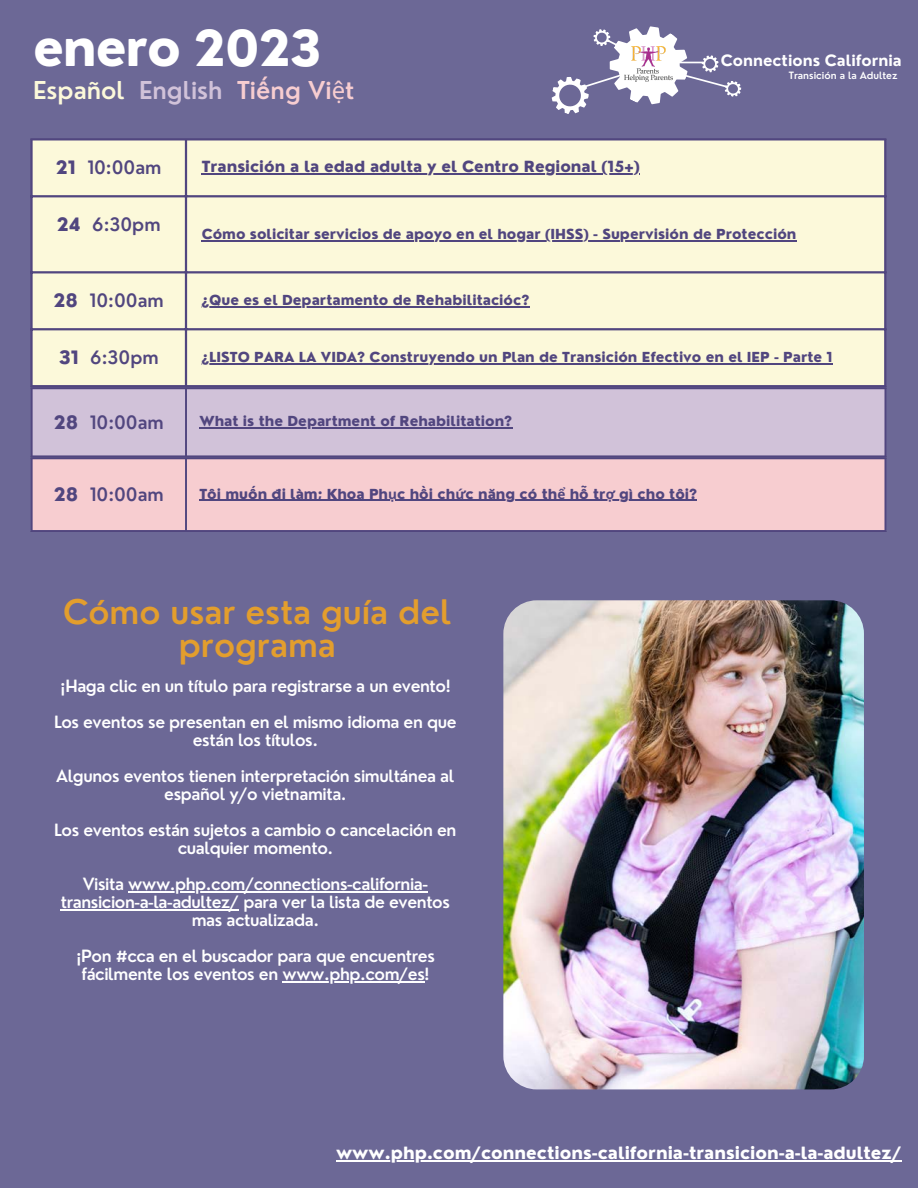
<style>
.page{position:relative;width:918px;height:1188px;background:#6c6896}
.page>*{position:absolute;margin:0;border:0;box-sizing:border-box;transform-origin:0 0}
.t1{font:800 48px "Nourd";letter-spacing:-.025em;color:#fff}
.t2{font:600 33px/32.7px "Nourd";color:#e39e2d;text-align:center}
.t3{font:600 24px "Nourd";color:#f7cdd0}
.t4{font:600 18px "Nourd";color:#51467f}
.t5{font:600 16.5px/36px "Nourd";letter-spacing:-.025em;color:#fff;text-align:center}
.t6{font:800 16.5px "Nourd";color:#fff}
.t7{font:700 15.15px "Nourd";color:#fff}
.t8{font:800 15px "Nourd";color:#51467f}
.t9{font:800 13.5px "Nourd";color:#51467f}
.t10{font:600 9.9px "Nourd";color:#fff}
.s1{color:#fcf9da}
.s2{color:#d1c2d9}
.s3{font-family:"Noto Sans";font-weight:400}
.s4{font-weight:800}
.s5{font-family:"Noto Sans";font-weight:700}
</style>
<div class="page">
<div style="left:33px;top:140px;width:851px;height:245px;background:#fcf9da"></div>
<hr style="left:202px;top:173px;width:438px;height:1px;background:#51467f">
<hr style="left:202px;top:240px;width:595px;height:1px;background:#51467f">
<hr style="left:202px;top:306px;width:328px;height:1px;background:#51467f">
<hr style="left:202px;top:363px;width:631px;height:1px;background:#51467f">
<hr style="left:30px;top:140px;width:3px;height:245px;background:#51467f">
<hr style="left:185px;top:140px;width:2px;height:245px;background:#51467f">
<hr style="left:884px;top:140px;width:2px;height:245px;background:#51467f">
<hr style="left:30px;top:138px;width:856px;height:2px;background:#51467f">
<hr style="left:30px;top:195px;width:856px;height:2px;background:#51467f">
<hr style="left:30px;top:271px;width:856px;height:2px;background:#51467f">
<hr style="left:30px;top:328px;width:856px;height:2px;background:#51467f">
<hr style="left:30px;top:385px;width:856px;height:2px;background:#51467f">
<div style="left:33px;top:389px;width:852px;height:66px;background:#d1c2d9"></div>
<hr style="left:199px;top:427px;width:314px;height:2px;background:#51467f">
<hr style="left:31px;top:389px;width:2px;height:66px;background:#51467f">
<hr style="left:185px;top:389px;width:2px;height:66px;background:#51467f">
<hr style="left:885px;top:389px;width:1px;height:66px;background:#51467f">
<hr style="left:31px;top:387px;width:855px;height:2px;background:#51467f">
<hr style="left:31px;top:455px;width:855px;height:2px;background:#51467f">
<div style="left:33px;top:459px;width:852px;height:71px;background:#f7cdd0"></div>
<hr style="left:199px;top:500px;width:498px;height:1px;background:#51467f">
<hr style="left:31px;top:459px;width:2px;height:71px;background:#51467f">
<hr style="left:185px;top:459px;width:2px;height:71px;background:#51467f">
<hr style="left:885px;top:459px;width:1px;height:71px;background:#51467f">
<hr style="left:31px;top:457px;width:855px;height:2px;background:#51467f">
<hr style="left:31px;top:530px;width:855px;height:2px;background:#51467f">
<img style="left:503px;top:600px;width:361px;height:490px">
<hr style="left:128px;top:891px;width:300px;height:1px;background:#fff">
<hr style="left:61px;top:909px;width:178px;height:1px;background:#fff">
<hr style="left:282px;top:981px;width:143px;height:1px;background:#fff">
<hr style="left:336px;top:1160px;width:566px;height:1px;background:#fff">
<svg style="left:551px;top:26px;width:191px;height:88px"></svg>
<h1 class="t1" style="left:33px;top:18px;width:291px">enero 2023</h1>
<h3 class="t3" style="left:33px;top:75px;width:323px"><span class="s1">Español</span> <span class="s2">English</span> Tiếng Vi<span class="s3">ệ</span>t</h3>
<p class="t4" style="left:56px;top:156px;width:107px"><span class="s4">21</span> 10:00am</p>
<p class="t8" style="left:202px;top:157px;width:439px">Transición a la edad adulta y el Centro Regional (15+)</p>
<p class="t7" style="left:721px;top:51px;width:182px">Connections California</p>
<p class="t10" style="left:789px;top:69px;width:110px">Transición a la Adultez</p>
<p class="t4" style="left:57px;top:213px;width:105px"><span class="s4">24</span> 6:30pm</p>
<p class="t9" style="left:202px;top:226px;width:596px">Cómo solicitar servicios de apoyo en el hogar (IHSS) - Supervisión de Protección</p>
<p class="t4" style="left:54px;top:289px;width:112px"><span class="s4">28</span> 10:00am</p>
<p class="t9" style="left:202px;top:291px;width:329px">¿Que es el Departamento de Rehabilitacióc?</p>
<p class="t4" style="left:59px;top:346px;width:102px"><span class="s4">31</span> 6:30pm</p>
<p class="t9" style="left:202px;top:348px;width:632px">¿LISTO PARA LA VIDA? Construyendo un Plan de Transición Efectivo en el IEP - Parte 1</p>
<p class="t4" style="left:54px;top:411px;width:112px"><span class="s4">28</span> 10:00am</p>
<p class="t9" style="left:199px;top:413px;width:314px">What is the Department of Rehabilitation?</p>
<p class="t4" style="left:54px;top:483px;width:112px"><span class="s4">28</span> 10:00am</p>
<p class="t9" style="left:199px;top:485px;width:499px">Tôi muốn đi làm; Khoa Ph<span class="s5">ụ</span>c hồi ch<span class="s5">ứ</span>c năng có th<span class="s5">ể</span> hỗ tr<span class="s5">ợ</span> gì cho tôi?</p>
<h2 class="t2" style="left:63px;top:596px;width:390px">Cómo usar esta guía del programa</h2>
<p class="t5" style="left:54px;top:668px;width:404px">¡Haga clic en un título para registrarse a un evento!<br>Los eventos se presentan en el mismo idioma en que</p>
<p class="t5" style="left:56px;top:722px;width:400px">están los títulos.<br>Algunos eventos tienen interpretación simultánea al</p>
<p class="t5" style="left:54px;top:776px;width:404px">español y/o vietnamita.<br>Los eventos están sujetos a cambio o cancelación en</p>
<p class="t5" style="left:83px;top:830px;width:347px">cualquier momento.<br>Visita www.php.com/connections-california-</p>
<p class="t5" style="left:61px;top:893px;width:391px;line-height:18px">transicion-a-la-adultez/ para ver la lista de eventos mas actualizada.</p>
<p class="t5" style="left:76px;top:947px;width:361px;line-height:18px">¡Pon #cca en el buscador para que encuentres fácilmente los eventos en www.php.com/es!</p>
<p class="t6" style="left:336px;top:1143px;width:567px">www.php.com/connections-california-transicion-a-la-adultez/</p>
</div>
